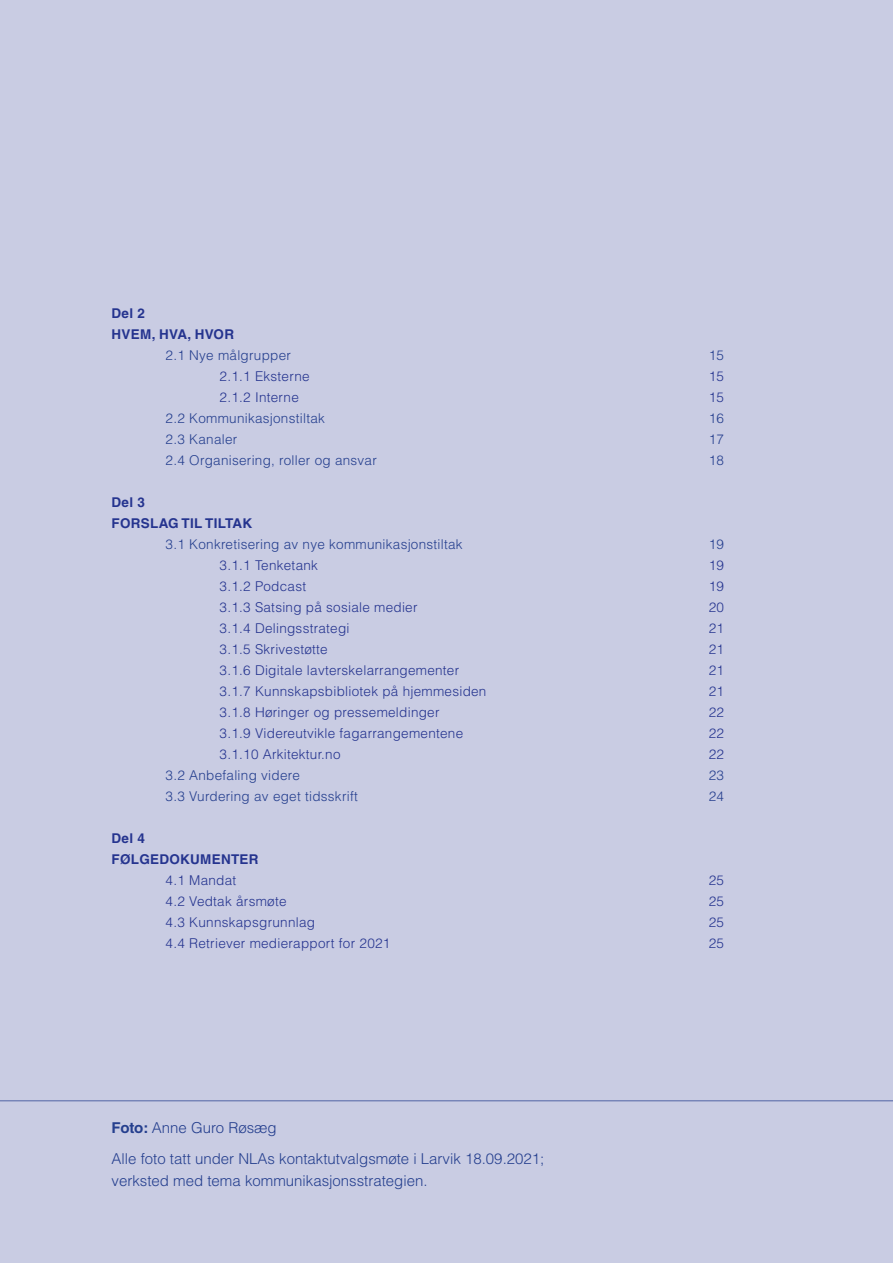
<style>
.page{position:relative;width:893px;height:1263px;background:#c9cce3}
.page>*{position:absolute;margin:0;border:0;box-sizing:border-box;transform-origin:0 0}
.Body_Text{font:300 15px/22.5px "Helvetica LT Std";color:#253f8e}
.t1{font:300 13.5px "Helvetica LT Std";letter-spacing:.02em;color:#25348f}
.t2{font:300 13.5px "Helvetica LT Std";letter-spacing:.02em;color:#253f8e}
.t3{font:700 13.5px "Helvetica LT Std";letter-spacing:.02em;color:#25348f}
.s1{font-weight:700}
</style>
<div class="page">
<hr style="left:0;top:1100px;width:893px;height:1px;background:#253f8e">
<p class="t3" style="left:112px;top:305px;width:35px">Del 2</p>
<p class="t3" style="left:112px;top:326px;width:124px">HVEM, HVA, HVOR</p>
<p class="t2" style="left:166px;top:347px;width:127px">2.1 Nye målgrupper</p>
<p class="t2" style="left:709px;top:347px;width:17px">15</p>
<p class="t1" style="left:220px;top:368px;width:92px">2.1.1 Eksterne</p>
<p class="t1" style="left:709px;top:368px;width:17px">15</p>
<p class="t1" style="left:220px;top:389px;width:81px">2.1.2 Interne</p>
<p class="t1" style="left:709px;top:389px;width:17px">15</p>
<p class="t2" style="left:166px;top:410px;width:161px">2.2 Kommunikasjonstiltak</p>
<p class="t2" style="left:709px;top:410px;width:17px">16</p>
<p class="t2" style="left:166px;top:431px;width:73px">2.3 Kanaler</p>
<p class="t2" style="left:709px;top:431px;width:17px">17</p>
<p class="t2" style="left:166px;top:452px;width:213px">2.4 Organisering, roller og ansvar</p>
<p class="t2" style="left:709px;top:452px;width:17px">18</p>
<p class="t3" style="left:112px;top:494px;width:35px">Del 3</p>
<p class="t3" style="left:112px;top:515px;width:142px">FORSLAG TIL TILTAK</p>
<p class="t2" style="left:166px;top:536px;width:298px">3.1 Konkretisering av nye kommunikasjonstiltak</p>
<p class="t2" style="left:709px;top:536px;width:17px">19</p>
<p class="t1" style="left:220px;top:557px;width:100px">3.1.1 Tenketank</p>
<p class="t1" style="left:709px;top:557px;width:17px">19</p>
<p class="t1" style="left:220px;top:578px;width:88px">3.1.2 Podcast</p>
<p class="t1" style="left:709px;top:578px;width:17px">19</p>
<p class="t1" style="left:220px;top:599px;width:199px">3.1.3 Satsing på sosiale medier</p>
<p class="t1" style="left:709px;top:599px;width:17px">20</p>
<p class="t1" style="left:220px;top:620px;width:131px">3.1.4 Delingsstrategi</p>
<p class="t1" style="left:709px;top:620px;width:17px">21</p>
<p class="t1" style="left:220px;top:641px;width:110px">3.1.5 Skrivestøtte</p>
<p class="t1" style="left:709px;top:641px;width:17px">21</p>
<p class="t1" style="left:220px;top:662px;width:241px">3.1.6 Digitale lavterskelarrangementer</p>
<p class="t1" style="left:709px;top:662px;width:17px">21</p>
<p class="t1" style="left:220px;top:683px;width:268px">3.1.7 Kunnskapsbibliotek på hjemmesiden</p>
<p class="t1" style="left:709px;top:683px;width:17px">21</p>
<p class="t1" style="left:220px;top:704px;width:221px">3.1.8 Høringer og pressemeldinger</p>
<p class="t1" style="left:709px;top:704px;width:17px">22</p>
<p class="t1" style="left:220px;top:725px;width:245px">3.1.9 Videreutvikle fagarrangementene</p>
<p class="t1" style="left:709px;top:725px;width:17px">22</p>
<p class="t1" style="left:220px;top:746px;width:122px">3.1.10 Arkitektur.no</p>
<p class="t1" style="left:709px;top:746px;width:17px">22</p>
<p class="t2" style="left:166px;top:767px;width:136px">3.2 Anbefaling videre</p>
<p class="t2" style="left:709px;top:767px;width:17px">23</p>
<p class="t2" style="left:166px;top:788px;width:194px">3.3 Vurdering av eget tidsskrift</p>
<p class="t2" style="left:709px;top:788px;width:17px">24</p>
<p class="t3" style="left:112px;top:830px;width:35px">Del 4</p>
<p class="t3" style="left:112px;top:851px;width:149px">FØLGEDOKUMENTER</p>
<p class="t1" style="left:166px;top:872px;width:72px">4.1 Mandat</p>
<p class="t1" style="left:709px;top:872px;width:17px">25</p>
<p class="t1" style="left:166px;top:893px;width:122px">4.2 Vedtak årsmøte</p>
<p class="t1" style="left:709px;top:893px;width:17px">25</p>
<p class="t1" style="left:166px;top:914px;width:151px">4.3 Kunnskapsgrunnlag</p>
<p class="t1" style="left:709px;top:914px;width:17px">25</p>
<p class="t1" style="left:166px;top:935px;width:226px">4.4 Retriever medierapport for 2021</p>
<p class="t1" style="left:709px;top:935px;width:17px">25</p>
<p class="Body_Text" style="left:112px;top:1116px;width:167px"><span class="s1">Foto:</span> Anne Guro Røsæg</p>
<p class="Body_Text" style="left:112px;top:1147px;width:434px">Alle foto tatt under NLAs kontaktutvalgsmøte i Larvik 18.09.2021; verksted med tema kommunikasjonsstrategien.</p>
</div>
